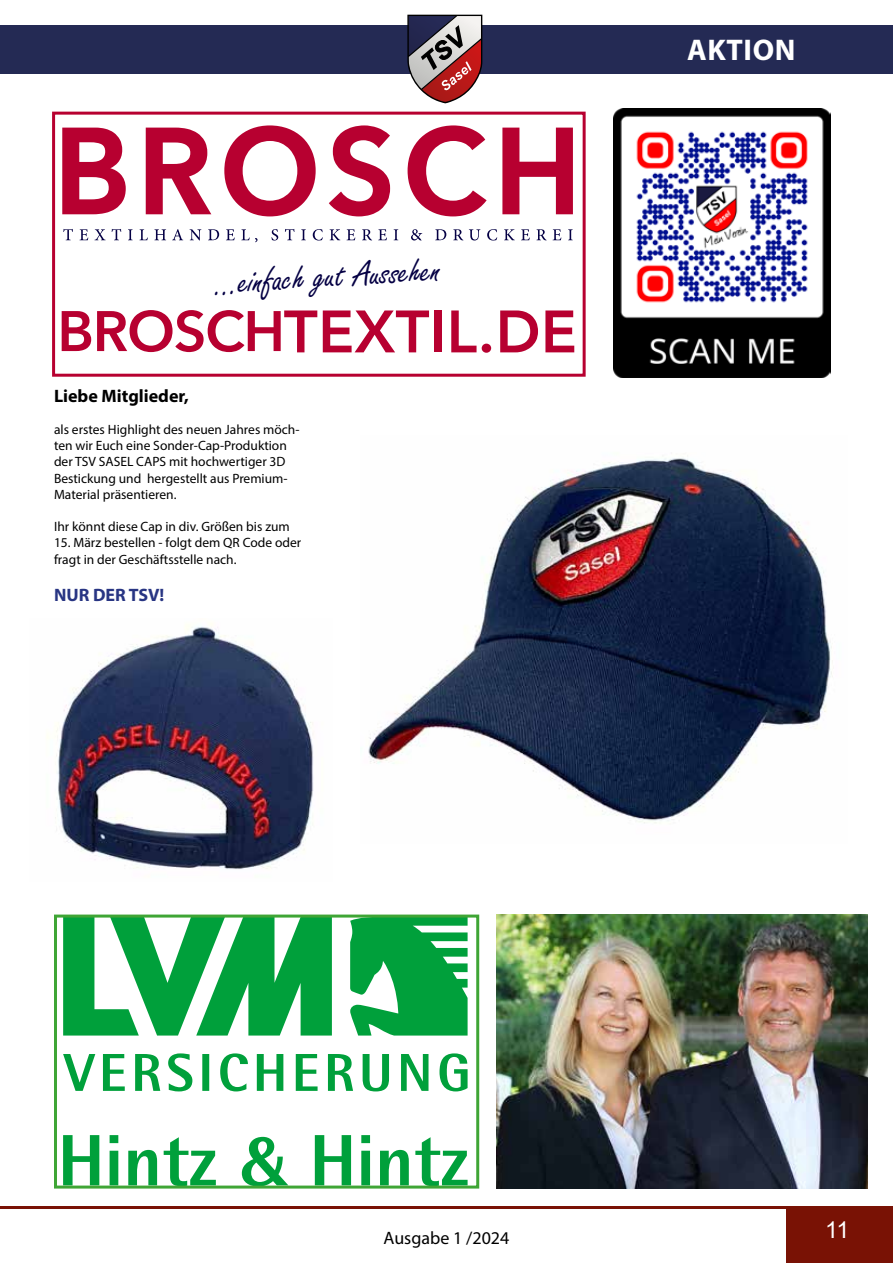
<style>
.page{position:relative;width:893px;height:1263px;background:#fff}
.page>*{position:absolute;margin:0;border:0;box-sizing:border-box;transform-origin:0 0}
.t1{font:37.5px "Freestyle Script";color:#050044}
.t2{font:700 30px "Myriad Pro";letter-spacing:.02em;color:#fff}
.t3{font:23.25px "Arial";color:#fff}
.t4{font:700 18px "Myriad Pro";color:#000}
.t5{font:18px "Myriad Pro";color:#000}
.t6{font:700 18px "Myriad Pro";color:#283583}
.t7{font:13.5px/16.2px "Myriad Pro";color:#000}
</style>
<div class="page">
<hr style="left:0;top:1206px;width:893px;height:3px;background:#791205">
<div style="left:0;top:26px;width:893px;height:48px;background:#242a54"></div>
<svg style="left:406px;top:15px;width:76px;height:88px"></svg>
<div style="left:787px;top:1208px;width:106px;height:55px;background:#791205"></div>
<img style="left:613px;top:108px;width:217px;height:270px">
<img style="left:368px;top:455px;width:465px;height:368px">
<img style="left:47px;top:623px;width:267px;height:246px">
<svg style="left:63px;top:918px;width:405px;height:173px;fill:#00a03b"></svg>
<svg style="left:63px;top:1135px;width:405px;height:49px"></svg>
<div style="left:54px;top:914px;width:425px;height:274px;border:3px solid #3fa535"></div>
<svg style="left:62px;top:311px;width:29px;height:40px"></svg>
<svg style="left:97px;top:310px;width:220px;height:42px"></svg>
<svg style="left:323px;top:310px;width:106px;height:42px"></svg>
<div style="left:434px;top:310px;width:8px;height:42px;background:#b70030"></div>
<svg style="left:451px;top:310px;width:40px;height:43px"></svg>
<svg style="left:500px;top:310px;width:38px;height:42px"></svg>
<svg style="left:545px;top:310px;width:29px;height:42px"></svg>
<svg style="left:62px;top:128px;width:64px;height:86px"></svg>
<svg style="left:146px;top:128px;width:65px;height:86px"></svg>
<svg style="left:224px;top:125px;width:92px;height:91px"></svg>
<svg style="left:329px;top:125px;width:61px;height:91px"></svg>
<svg style="left:408px;top:125px;width:79px;height:91px"></svg>
<svg style="left:502px;top:128px;width:71px;height:86px"></svg>
<svg style="left:63px;top:229px;width:10px;height:11px"></svg>
<svg style="left:80px;top:229px;width:8px;height:11px"></svg>
<svg style="left:95px;top:229px;width:11px;height:11px"></svg>
<svg style="left:112px;top:229px;width:9px;height:11px"></svg>
<svg style="left:128px;top:229px;width:5px;height:11px"></svg>
<svg style="left:140px;top:229px;width:8px;height:11px"></svg>
<svg style="left:154px;top:229px;width:12px;height:11px"></svg>
<svg style="left:172px;top:229px;width:11px;height:11px"></svg>
<svg style="left:190px;top:229px;width:11px;height:11px"></svg>
<svg style="left:208px;top:229px;width:11px;height:11px"></svg>
<svg style="left:226px;top:229px;width:9px;height:11px"></svg>
<svg style="left:241px;top:229px;width:16px;height:13px"></svg>
<svg style="left:271px;top:229px;width:7px;height:11px"></svg>
<svg style="left:285px;top:229px;width:9px;height:11px"></svg>
<svg style="left:301px;top:229px;width:5px;height:11px"></svg>
<svg style="left:313px;top:229px;width:10px;height:11px"></svg>
<svg style="left:330px;top:229px;width:10px;height:11px"></svg>
<svg style="left:347px;top:229px;width:8px;height:11px"></svg>
<svg style="left:362px;top:229px;width:10px;height:11px"></svg>
<svg style="left:378px;top:229px;width:9px;height:11px"></svg>
<svg style="left:394px;top:229px;width:4px;height:11px"></svg>
<svg style="left:411px;top:229px;width:11px;height:12px"></svg>
<svg style="left:435px;top:229px;width:11px;height:11px"></svg>
<svg style="left:453px;top:229px;width:10px;height:11px"></svg>
<svg style="left:469px;top:229px;width:11px;height:11px"></svg>
<svg style="left:487px;top:229px;width:10px;height:11px"></svg>
<svg style="left:504px;top:229px;width:11px;height:11px"></svg>
<svg style="left:521px;top:229px;width:9px;height:11px"></svg>
<svg style="left:536px;top:229px;width:11px;height:11px"></svg>
<svg style="left:553px;top:229px;width:8px;height:11px"></svg>
<svg style="left:568px;top:229px;width:5px;height:11px"></svg>
<div style="left:52px;top:112px;width:534px;height:265px;border:3px solid #b70030"></div>
<img style="left:496px;top:914px;width:371px;height:274px">
<h1 class="t1" style="left:214px;top:261px;width:228px;rotate:-3deg">...einfach gut Aussehen</h1>
<h3 class="t4" style="left:54px;top:384px;width:136px">Liebe Mitglieder,</h3>
<p class="t7" style="left:54px;top:421px;width:247px">als erstes Highlight des neuen Jahres möch&shy;ten wir Euch eine Sonder-Cap-Produktion der TSV SASEL CAPS mit hochwertiger 3D Bestickung und hergestellt aus Premium-Material präsentieren.</p>
<p class="t7" style="left:54px;top:518px;width:237px">Ihr könnt diese Cap in div. Größen bis zum</p>
<p class="t7" style="left:54px;top:534px;width:249px">15. März bestellen - folgt dem QR Code oder fragt in der Geschäftsstelle nach.</p>
<h3 class="t6" style="left:54px;top:584px;width:112px">NUR DER TSV!</h3>
<h2 class="t2" style="left:687px;top:30px;width:110px">AKTION</h2>
<h3 class="t5" style="left:384px;top:1226px;width:127px">Ausgabe 1 /2024</h3>
<h3 class="t3" style="left:825px;top:1214px;width:26px">11</h3>
</div>
